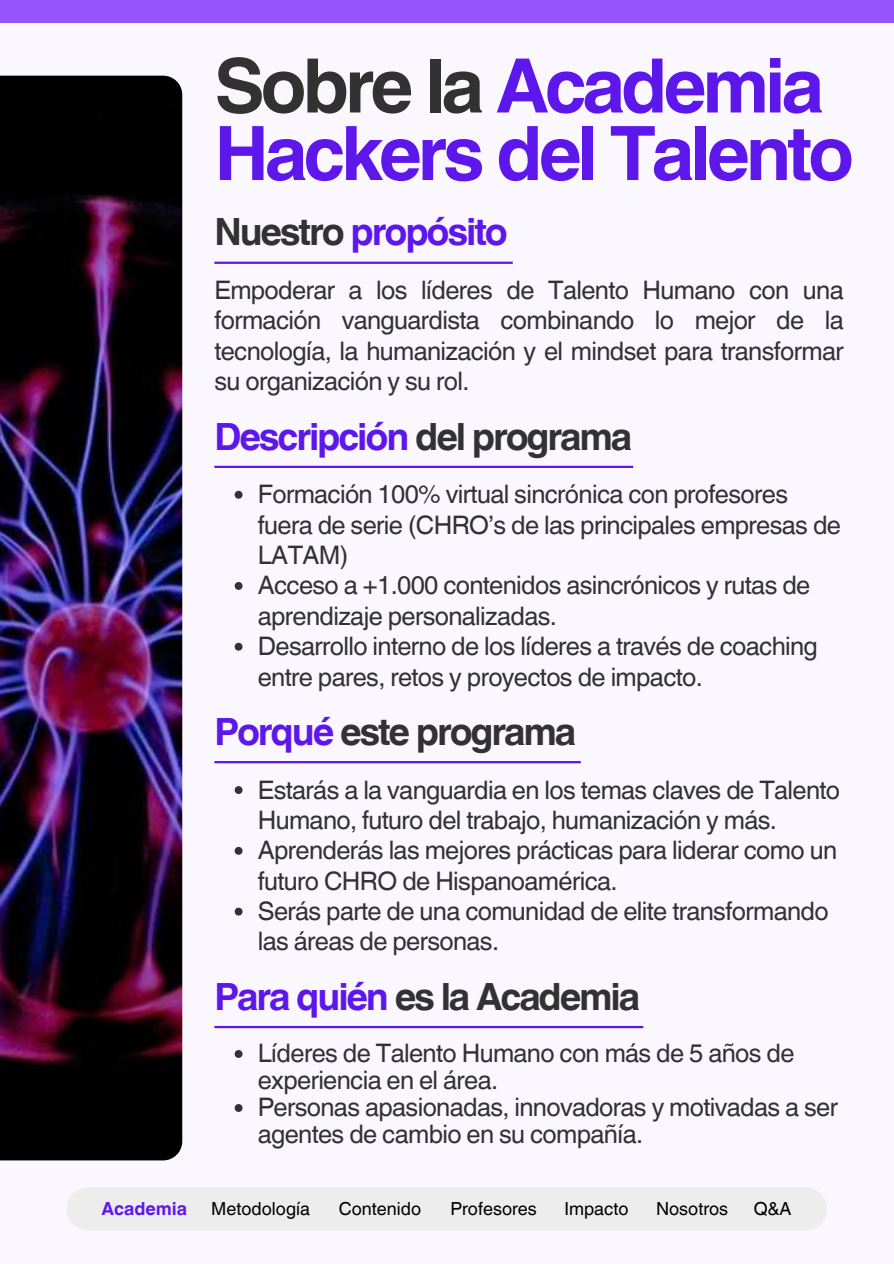
<style>
.page{position:relative;width:894px;height:1264px;background:#fff}
.page>*{position:absolute;margin:0;border:0;box-sizing:border-box;transform-origin:0 0}
.t1{font:700 75px/67.5px "Helvetica World";letter-spacing:-.055em;color:#5e17eb}
.t2{font:700 37.5px "Helvetica World";letter-spacing:-.055em;color:#323232}
.t3{font:700 37.5px "Helvetica World";letter-spacing:-.055em;color:#5e17eb}
.t4{font:25.5px/30.3px "Helvetica World";letter-spacing:-.025em;color:#323232}
.t5{font:18px "Helvetica World";color:#000}
.t6{font:700 18px "Helvetica World";color:#5e17eb}
.s1{color:#323232}
.s2{color:#5e17eb}
</style>
<div class="page">
<div style="left:0;top:0;width:893px;height:1263px;background:#faf7ff"></div>
<div style="left:0;top:0;width:893px;height:22px;background:#9455ff"></div>
<img style="left:0;top:76px;width:182px;height:1084px">
<hr style="left:214px;top:262px;width:298px;height:2px;background:#5e17eb">
<svg style="left:234px;top:491px;width:8px;height:7px"></svg>
<svg style="left:234px;top:582px;width:8px;height:8px"></svg>
<svg style="left:234px;top:642px;width:8px;height:8px"></svg>
<hr style="left:214px;top:466px;width:419px;height:2px;background:#5e17eb">
<svg style="left:234px;top:786px;width:8px;height:8px"></svg>
<svg style="left:234px;top:846px;width:8px;height:8px"></svg>
<svg style="left:234px;top:907px;width:8px;height:8px"></svg>
<hr style="left:214px;top:761px;width:366px;height:2px;background:#5e17eb">
<svg style="left:234px;top:1050px;width:8px;height:7px"></svg>
<svg style="left:234px;top:1104px;width:8px;height:7px"></svg>
<hr style="left:214px;top:1025px;width:429px;height:3px;background:#5e17eb">
<div style="left:66px;top:1187px;width:761px;height:43px;background:#ededed"></div>
<h1 class="t1" style="left:214px;top:44px;width:641px"><span class="s1">Sobre la</span> Academia<br>Hackers del Talento</h1>
<h2 class="t3" style="left:214px;top:201px;width:295px"><span class="s1">Nuestro</span> propósito</h2>
<p class="t4" style="left:214px;top:275px;width:630px;text-align:justify">Empoderar a los líderes de Talento Humano con una formación vanguardista combinando lo mejor de la tecnología, la humanización y el mindset para transformar su organización y su rol.</p>
<h2 class="t3" style="left:214px;top:405px;width:419px">Descripción <span class="s1">del programa</span></h2>
<p class="t4" style="left:258px;top:479px;width:584px">Formación 100% virtual sincrónica con profesores fuera de serie (CHRO’s de las principales empresas de LATAM)<br>Acceso a +1.000 contenidos asincrónicos y rutas de aprendizaje personalizadas.<br>Desarrollo interno de los líderes a través de coaching entre pares, retos y proyectos de impacto.</p>
<h2 class="t2" style="left:214px;top:701px;width:363px"><span class="s2">Porqué</span> este programa</h2>
<p class="t4" style="left:258px;top:774px;width:583px">Estarás a la vanguardia en los temas claves de Talento Humano, futuro del trabajo, humanización y más.<br>Aprenderás las mejores prácticas para liderar como un futuro CHRO de Hispanoamérica.<br>Serás parte de una comunidad de elite transformando las áreas de personas.</p>
<h2 class="t2" style="left:214px;top:965px;width:427px"><span class="s2">Para quién</span> es la Academia</h2>
<p class="t4" style="left:258px;top:1040px;width:581px;line-height:27px">Líderes de Talento Humano con más de 5 años de experiencia en el área.<br>Personas apasionadas, innovadoras y motivadas a ser agentes de cambio en su compañía.</p>
<p class="t6" style="left:101px;top:1194px;width:87px">Academia</p>
<p class="t5" style="left:211px;top:1197px;width:100px">Metodología</p>
<p class="t5" style="left:339px;top:1197px;width:84px">Contenido</p>
<p class="t5" style="left:450px;top:1197px;width:88px">Profesores</p>
<p class="t5" style="left:564px;top:1197px;width:65px">Impacto</p>
<p class="t5" style="left:656px;top:1197px;width:74px">Nosotros</p>
<p class="t5" style="left:753px;top:1197px;width:39px">Q&amp;A</p>
</div>
